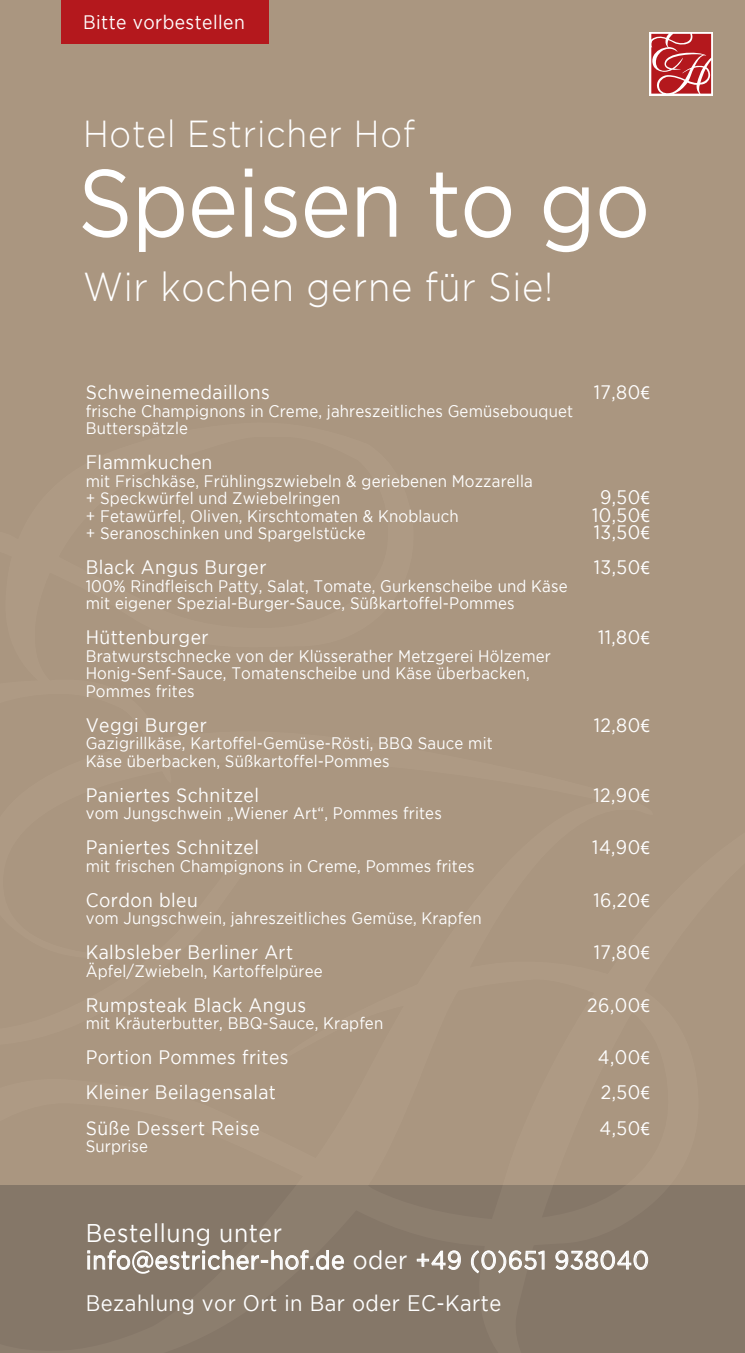
<style>
.page{position:relative;width:745px;height:1353px;background:#fff}
.page>*{position:absolute;margin:0;border:0;box-sizing:border-box;transform-origin:0 0}
.t1{font:95.25px "Gotham";letter-spacing:-.015em;color:#fff;scale:.9 1}
.t2{font:300 40.25px "Gotham";letter-spacing:.02em;color:#fff;scale:.9 1}
.t3{font:300 37.5px "Gotham";letter-spacing:.025em;color:#fff;scale:.9 1}
.t4{font:25.5px/27.2px "Gotham";letter-spacing:.025em;color:#fff;scale:.9 1}
.t5{font:22.38px "Gotham";letter-spacing:.025em;color:#fff;scale:.9 1}
.t6{font:19.5px/35px "Gotham";letter-spacing:.025em;color:#fff;scale:.9 1}
.t7{font:16.62px/17.5px "Gotham";letter-spacing:.01em;color:#fff;scale:.9 1}
.s1{font-family:"Myriad Pro"}
</style>
<div class="page">
<div style="left:0;top:0;width:744px;height:1213px;background:#aa9680"></div>
<div style="left:0;top:1185px;width:744px;height:167px;background:#857768"></div>
<div style="left:61px;top:0;width:208px;height:43px;background:#b4181d"></div>
<div style="left:649px;top:32px;width:63px;height:64px;background:linear-gradient(to right,#fff,#fff)"></div>
<svg style="left:87px;top:1249px;width:257px;height:24px;background:#a1968a"></svg>
<svg style="left:416px;top:1249px;width:44px;height:20px"></svg>
<svg style="left:470px;top:1249px;width:74px;height:24px;background:#a49a8e"></svg>
<svg style="left:555px;top:1249px;width:93px;height:20px;background:#a79d92"></svg>
<svg style="left:651px;top:34px;width:59px;height:60px;background:#c3484c"></svg>
<p class="t6" style="left:83px;top:4px;width:181px">Bitte vorbestellen</p>
<h3 class="t3" style="left:83px;top:113px;width:370px">Hotel Estricher Hof</h3>
<h1 class="t1" style="left:78px;top:150px;width:637px">Speisen to go</h1>
<h2 class="t2" style="left:83px;top:265px;width:523px">Wir kochen gerne für Sie!</h2>
<p class="t6" style="left:86px;top:374px;width:206px">Schweinemedaillons</p>
<p class="t7" style="left:86px;top:401px;width:543px">frische Champignons in Creme, jahreszeitliches Gemüsebouquet<br>Butterspätzle</p>
<p class="t6" style="left:86px;top:444px;width:142px">Flammkuchen</p>
<p class="t7" style="left:86px;top:471px;width:498px">mit Frischkäse, Frühlingszwiebeln &amp; geriebenen Mozzarella + Speckwürfel und Zwiebelringen<br>+ Fetawürfel, Oliven, Kirschtomaten &amp; Knoblauch<br>+ Seranoschinken und Spargelstücke</p>
<p class="t6" style="left:86px;top:549px;width:202px">Black Angus Burger</p>
<p class="t7" style="left:86px;top:576px;width:536px">100% Rindfleisch Patty, Salat, Tomate, Gurkenscheibe und Käse mit eigener Spezial-Burger-Sauce, Süßkartoffel-Pommes</p>
<p class="t6" style="left:86px;top:619px;width:138px">Hüttenburger</p>
<p class="t7" style="left:86px;top:646px;width:518px">Bratwurstschnecke von der Klüsserather Metzgerei Hölzemer<br>Honig-Senf-Sauce, Tomatenscheibe und Käse überbacken,<br>Pommes frites</p>
<p class="t6" style="left:86px;top:707px;width:136px">Veggi Burger</p>
<p class="t7" style="left:86px;top:734px;width:453px">Gazigrillkäse, Kartoffel-Gemüse-Rösti, BBQ Sauce mit<br>Käse überbacken, Süßkartoffel-Pommes</p>
<p class="t6" style="left:86px;top:777px;width:194px">Paniertes Schnitzel</p>
<p class="t7" style="left:86px;top:804px;width:397px">vom Jungschwein „Wiener Art“, Pommes frites</p>
<p class="t6" style="left:86px;top:829px;width:194px">Paniertes Schnitzel</p>
<p class="t7" style="left:86px;top:856px;width:433px">mit frischen Champignons in Creme, Pommes frites</p>
<p class="t6" style="left:86px;top:882px;width:126px">Cordon bleu</p>
<p class="t7" style="left:86px;top:909px;width:441px">vom Jungschwein, jahreszeitliches Gemüse, Krapfen</p>
<p class="t6" style="left:86px;top:934px;width:232px">Kalbsleber Berliner Art</p>
<p class="t7" style="left:86px;top:961px;width:264px">Äpfel/Zwiebeln, Kartoffelpüree</p>
<p class="t6" style="left:86px;top:987px;width:246px">Rumpsteak Black Angus</p>
<p class="t7" style="left:86px;top:1014px;width:332px">mit Kräuterbutter, BBQ-Sauce, Krapfen</p>
<p class="t6" style="left:86px;top:1039px;width:227px">Portion Pommes frites<br>Kleiner Beilagensalat<br>Süße Dessert Reise</p>
<p class="t7" style="left:86px;top:1136px;width:71px">Surprise</p>
<p class="t6" style="left:593px;top:374px;width:63px">17,80<span class="s1">€</span></p>
<p class="t6" style="left:591px;top:488px;width:65px;line-height:17.5px;text-align:center">9,50<span class="s1">€<br></span>10,50<span class="s1">€<br></span>13,50<span class="s1">€</span></p>
<p class="t6" style="left:593px;top:549px;width:63px">13,50<span class="s1">€</span></p>
<p class="t6" style="left:597px;top:619px;width:59px">11,80<span class="s1">€</span></p>
<p class="t6" style="left:593px;top:707px;width:63px">12,80<span class="s1">€</span></p>
<p class="t6" style="left:593px;top:777px;width:64px">12,90<span class="s1">€</span></p>
<p class="t6" style="left:592px;top:829px;width:65px">14,90<span class="s1">€</span></p>
<p class="t6" style="left:593px;top:882px;width:64px">16,20<span class="s1">€</span></p>
<p class="t6" style="left:593px;top:934px;width:63px">17,80<span class="s1">€</span></p>
<p class="t6" style="left:587px;top:987px;width:71px">26,00<span class="s1">€</span></p>
<p class="t6" style="left:597px;top:1039px;width:59px;text-align:justify">4,00<span class="s1">€ </span>2,50<span class="s1">€ </span>4,50<span class="s1">€</span></p>
<h3 class="t4" style="left:86px;top:1218px;width:627px">Bestellung unter<br>info@estricher-hof.de oder +49 (0)651 938040</h3>
<h3 class="t5" style="left:86px;top:1290px;width:463px">Bezahlung vor Ort in Bar oder EC-Karte</h3>
</div>
